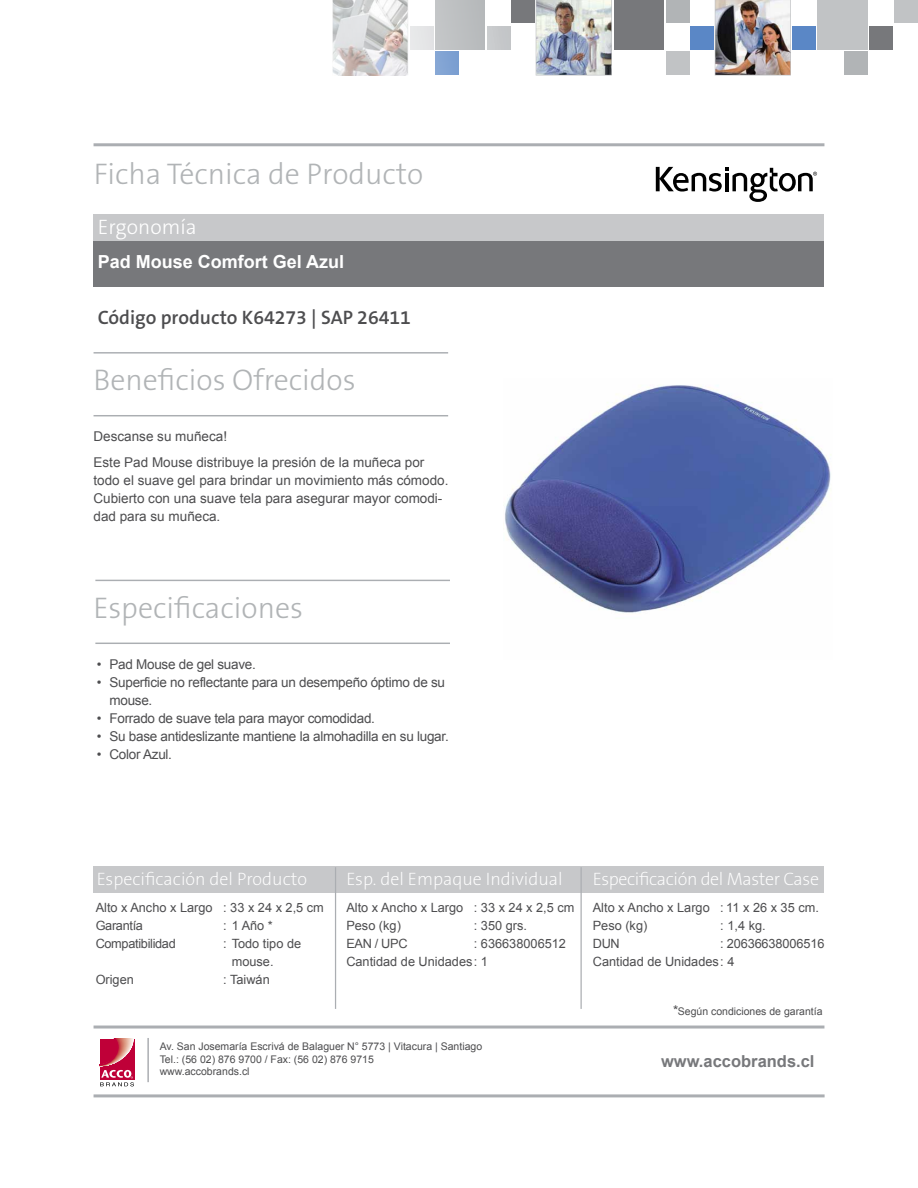
<style>
.page{position:relative;width:918px;height:1188px;background:#fff}
.page>*{position:absolute;margin:0;border:0;box-sizing:border-box;transform-origin:0 0}
.t1{font:30px "The Sans KENSINGTON3 Li";color:#b1b4b6}
.t2{font:21px "The Sans KENSINGTON3 Li";color:#fff}
.t3{font:19.5px "The Sans KENSINGTON6 SB";color:#4d4d4f}
.t4{font:18px "The Sans KENSINGTON2 XL";color:#fff}
.t5{font:18px "The Sans KENSINGTON2 XL";letter-spacing:-.02em;color:#fff}
.t6{font:700 18px "Arial";color:#fff}
.t7{font:700 16.5px "Arial";color:#77787b}
.t8{font:13.5px/18px "Arial";letter-spacing:-.02em;color:#4d4d4f}
.t9{font:13.5px/18px "Arial";color:#4d4d4f}
.t10{font:12.75px/18px "Arial";color:#4d4d4f}
.t11{font:12.75px "Arial";letter-spacing:-.025em;color:#4d4d4f}
.t12{font:10.5px/12.6px "Arial";color:#4d4d4f}
.s1{font-size:13.5px}
</style>
<div class="page">
<hr style="left:94px;top:143px;width:730px;height:3px;background:#abaeb2">
<hr style="left:94px;top:1026px;width:730px;height:3px;background:#abaeb2">
<hr style="left:94px;top:1094px;width:731px;height:3px;background:#abaeb2">
<svg style="left:99px;top:1038px;width:36px;height:49px"></svg>
<svg style="left:100px;top:1039px;width:34px;height:47px;background:#cc4c6b"></svg>
<hr style="left:94px;top:352px;width:354px;height:2px;background:#abaeb2">
<hr style="left:94px;top:415px;width:354px;height:1px;background:#abaeb2">
<div style="left:94px;top:240px;width:730px;height:47px;background:#77787b"></div>
<div style="left:94px;top:214px;width:730px;height:26px;background:#c7c8ca"></div>
<hr style="left:95px;top:580px;width:355px;height:1px;background:#abaeb2">
<hr style="left:95px;top:643px;width:355px;height:1px;background:#abaeb2">
<div style="left:94px;top:866px;width:730px;height:27px;background:#c7c8ca"></div>
<hr style="left:335px;top:867px;width:1px;height:142px;background:#abaeb2">
<hr style="left:581px;top:867px;width:1px;height:142px;background:#abaeb2">
<hr style="left:147px;top:1038px;width:2px;height:44px;background:#abaeb2">
<div style="left:435px;top:0;width:50px;height:50px;background:#bdc0c1"></div>
<div style="left:818px;top:0;width:50px;height:50px;background:#c1c3c5"></div>
<img style="left:536px;top:0;width:76px;height:76px">
<svg style="left:332px;top:0;width:76px;height:75px"></svg>
<img style="left:715px;top:0;width:76px;height:76px">
<div style="left:614px;top:0;width:50px;height:50px;background:#77787b"></div>
<div style="left:487px;top:27px;width:23px;height:23px;background:#c7c9cb"></div>
<div style="left:870px;top:26px;width:23px;height:23px;background:#77787b"></div>
<div style="left:895px;top:0;width:23px;height:23px;background:#c1c3c5"></div>
<div style="left:435px;top:52px;width:23px;height:23px;background:#80a3d3"></div>
<div style="left:844px;top:52px;width:24px;height:23px;background:#b1b4b6"></div>
<div style="left:666px;top:52px;width:23px;height:23px;background:#c1c3c5"></div>
<div style="left:410px;top:27px;width:23px;height:23px;background:#e6e7e8"></div>
<div style="left:793px;top:27px;width:23px;height:23px;background:#5a87c6"></div>
<div style="left:511px;top:0;width:23px;height:23px;background:#77787b"></div>
<div style="left:690px;top:27px;width:23px;height:23px;background:#5a87c6"></div>
<div style="left:666px;top:0;width:23px;height:23px;background:#b1b4b6"></div>
<svg style="left:656px;top:167px;width:161px;height:35px"></svg>
<img style="left:505px;top:385px;width:326px;height:228px">
<h1 class="t1" style="left:94px;top:158px;width:331px">Ficha Técnica de Producto</h1>
<h2 class="t2" style="left:98px;top:216px;width:100px">Ergonomía</h2>
<h3 class="t6" style="left:98px;top:250px;width:248px">Pad Mouse Comfort Gel Azul</h3>
<h3 class="t3" style="left:98px;top:307px;width:315px">Código producto K64273 | SAP 26411</h3>
<h1 class="t1" style="left:94px;top:364px;width:264px">Beneficios Ofrecidos</h1>
<p class="t9" style="left:94px;top:424px;width:332px;line-height:25.5px">Descanse su muñeca!<br>Este Pad Mouse distribuye la presión de la muñeca por</p>
<p class="t9" style="left:94px;top:471px;width:356px">todo el suave gel para brindar un movimiento más cómodo.<br>Cubierto con una suave tela para asegurar mayor comodi&shy;dad para su muñeca.</p>
<h1 class="t1" style="left:94px;top:592px;width:211px">Especificaciones</h1>
<p class="t8" style="left:97px;top:655px;width:161px">• Pad Mouse de gel suave.</p>
<p class="t8" style="left:109px;top:673px;width:337px;text-indent:-13px">• Superficie no reflectante para un desempeño óptimo de su mouse.</p>
<p class="t8" style="left:97px;top:709px;width:280px">• Forrado de suave tela para mayor comodidad.</p>
<p class="t8" style="left:97px;top:727px;width:354px">• Su base antideslizante mantiene la almohadilla en su lugar.</p>
<p class="t8" style="left:97px;top:745px;width:77px">• Color Azul.</p>
<h3 class="t4" style="left:97px;top:869px;width:212px">Especificación del Producto</h3>
<h3 class="t4" style="left:346px;top:869px;width:218px">Esp. del Empaque Individual</h3>
<h3 class="t5" style="left:593px;top:869px;width:228px">Especificación del Master Case</h3>
<p class="t10" style="left:96px;top:899px;width:230px">Alto x Ancho x Largo : 33 x 24 x 2,5 cm<br>Garantía</p>
<p class="t10" style="left:223px;top:917px;width:51px">: 1 Año *</p>
<p class="t10" style="left:346px;top:899px;width:230px">Alto x Ancho x Largo : 33 x 24 x 2,5 cm<br>Peso (kg)</p>
<p class="t10" style="left:474px;top:917px;width:55px">: 350 grs.</p>
<p class="t10" style="left:593px;top:899px;width:228px">Alto x Ancho x Largo : 11 x 26 x 35 cm.<br>Peso (kg)</p>
<p class="t10" style="left:720px;top:917px;width:47px">: 1,4 kg.</p>
<p class="t11" style="left:96px;top:936px;width:82px">Compatibilidad</p>
<p class="t10" style="left:232px;top:935px;width:71px;text-indent:-9px">: Todo tipo de mouse.</p>
<p class="t10" style="left:96px;top:971px;width:40px">Origen</p>
<p class="t10" style="left:223px;top:971px;width:48px">: Taiwán</p>
<p class="t10" style="left:346px;top:935px;width:63px">EAN / UPC</p>
<p class="t10" style="left:346px;top:935px;width:221px;text-indent:127px">: 636638006512<br>Cantidad de Unidades: 1</p>
<p class="t10" style="left:593px;top:935px;width:233px;text-indent:128px">: 20636638006516<br>Cantidad de Unidades: 4</p>
<p class="t10" style="left:593px;top:935px;width:28px">DUN</p>
<p class="t12" style="left:673px;top:1005px;width:151px"><span class="s1">*</span>Según condiciones de garantía</p>
<p class="t12" style="left:160px;top:1040px;width:324px">Av. San Josemaría Escrivá de Balaguer N° 5773 | Vitacura | Santiago<br>Tel.: (56 02) 876 9700 / Fax: (56 02) 876 9715<br>www.accobrands.cl</p>
<p class="t7" style="left:661px;top:1050px;width:155px">www.accobrands.cl</p>
</div>
